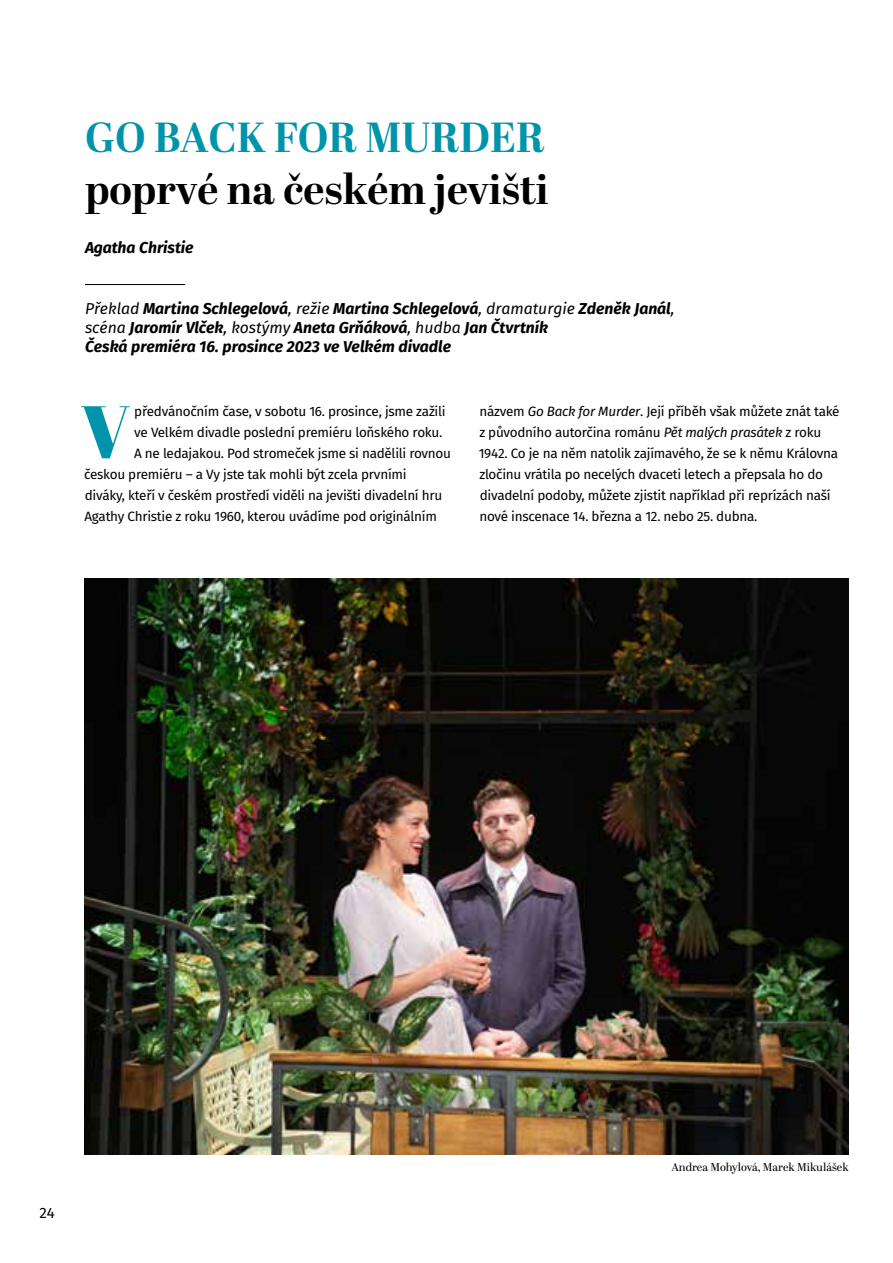
<style>
.page{position:relative;width:893px;height:1263px;background:#fff}
.page>*{position:absolute;margin:0;border:0;box-sizing:border-box;transform-origin:0 0}
.t1{font:900 73.5px "Abril Display";color:#0094aa}
.t2{font:700 42px "Abril Display";color:#000}
.t3{font:700 42px "Abril Display";color:#0094aa}
.t4{font:italic 700 15.75px/18.9px "Fira Sans";color:#000}
.t5{font:15px "Fira Sans";color:#000}
.t6{font:13.5px/21px "Fira Sans";letter-spacing:-.02em;color:#000}
.t7{font:11.25px "Abril Display";color:#000}
.s1{font-weight:400}
.s2{font-style:italic}
</style>
<div class="page">
<hr style="left:85px;top:284px;width:100px;height:1px;background:#000">
<img style="left:85px;top:578px;width:764px;height:577px">
<h2 class="t3" style="left:85px;top:108px;width:461px">GO BACK FOR MURDER</h2>
<h2 class="t2" style="left:85px;top:161px;width:465px">poprvé na českém jevišti</h2>
<p class="t4" style="left:85px;top:238px;width:110px">Agatha Christie</p>
<p class="t4" style="left:85px;top:299px;width:591px"><span class="s1">Překlad</span> Martina Schlegelová<span class="s1">, režie</span> Martina Schlegelová<span class="s1">, dramaturgie</span> Zdeněk Janál<span class="s1">, scéna</span> Jaromír Vlček<span class="s1">, kostýmy</span> Aneta Grňáková<span class="s1">, hudba</span> Jan Čtvrtník<br>Česká premiéra 16. prosince 2023 ve Velkém divadle</p>
<h1 class="t1" style="left:81px;top:380px;width:50px">V</h1>
<p class="t6" style="left:134px;top:400px;width:313px">předvánočním čase, v sobotu 16. prosince, jsme zažili</p>
<p class="t6" style="left:134px;top:421px;width:310px">ve Velkém divadle poslední premiéru loňského roku.</p>
<p class="t6" style="left:134px;top:442px;width:318px">A ne ledajakou. Pod stromeček jsme si nadělili rovnou</p>
<p class="t6" style="left:84px;top:463px;width:324px">českou premiéru – a Vy jste tak mohli být zcela prvními</p>
<p class="t6" style="left:85px;top:484px;width:359px">diváky, kteří v českém prostředí viděli na jevišti divadelní hru</p>
<p class="t6" style="left:85px;top:505px;width:354px">Agathy Christie z roku 1960, kterou uvádíme pod originálním</p>
<p class="t6" style="left:479px;top:400px;width:362px">názvem <span class="s2">Go Back for Murder</span>. Její příběh však můžete znát také z původního autorčina románu <span class="s2">Pět malých prasátek</span> z roku 1942. Co je na něm natolik zajímavého, že se k němu Královna zločinu vrátila po necelých dvaceti letech a přepsala ho do divadelní podoby, můžete zjistit například při reprízách naší nové inscenace 14. března a 12. nebo 25. dubna.</p>
<p class="t5" style="left:40px;top:1202px;width:17px">24</p>
<p class="t7" style="left:671px;top:1159px;width:179px">Andrea Mohylová, Marek Mikulášek</p>
</div>
